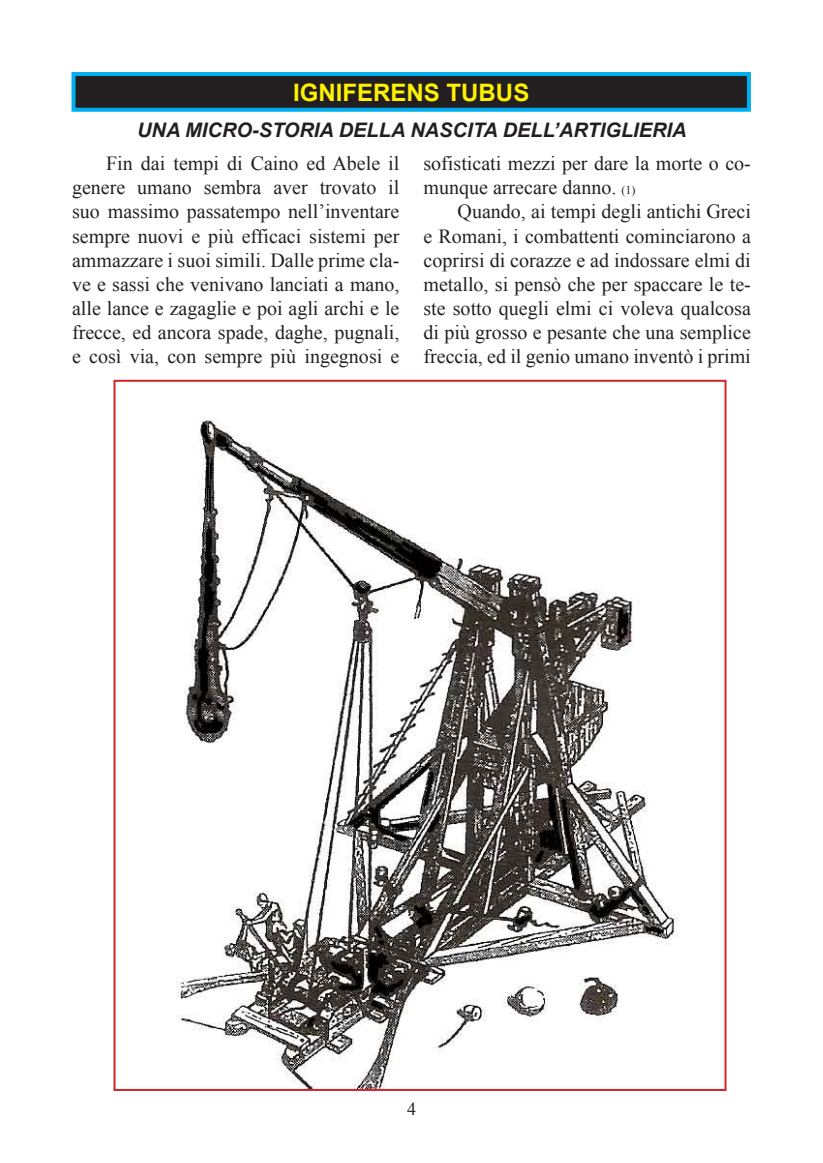
<style>
.page{position:relative;width:823px;height:1163px;background:#fff}
.page>*{position:absolute;margin:0;border:0;box-sizing:border-box;transform-origin:0 0}
.t1{font:700 24px "Arial";color:#fff101}
.t2{font:20px/24px "Times New Roman";color:#231f20;text-align:justify}
.t3{font:italic 700 20px "Arial";color:#231f20}
.t4{font:18px "Times New Roman";color:#231f20}
.s1{font-size:12px}
</style>
<div class="page">
<div style="left:73px;top:74px;width:675px;height:36px;background:#231f20"></div>
<div style="left:71px;top:72px;width:679px;height:40px;border:4px solid #00aeef"></div>
<img style="left:176px;top:419px;width:504px;height:668px">
<p class="t1" style="left:293px;top:76px;width:238px">IGNIFERENS TUBUS</p>
<p class="t3" style="left:137px;top:117px;width:550px">UNA MICRO-STORIA DELLA NASCITA DELL’ARTIGLIERIA</p>
<p class="t2" style="left:72px;top:151px;width:329px;text-indent:34px">Fin dai tempi di Caino ed Abele il genere umano sembra aver trovato il suo massimo passatempo nell’inventare sempre nuovi e più efficaci sistemi per ammazzare i suoi simili. Dalle prime cla&shy;ve e sassi che venivano lanciati a mano, alle lance e zagaglie e poi agli archi e le frecce, ed ancora spade, daghe, pugnali, e così via, con sempre più ingegnosi e</p>
<p class="t2" style="left:423px;top:151px;width:329px">sofisticati mezzi per dare la morte o co&shy;munque arrecare danno. <span class="s1">(1)</span></p>
<p class="t2" style="left:423px;top:199px;width:329px;text-indent:34px">Quando, ai tempi degli antichi Greci e Romani, i combattenti cominciarono a coprirsi di corazze e ad indossare elmi di metallo, si pensò che per spaccare le te&shy;ste sotto quegli elmi ci voleva qualcosa di più grosso e pesante che una semplice freccia, ed il genio umano inventò i primi</p>
<p class="t4" style="left:407px;top:1096px;width:10px">4</p>
</div>
